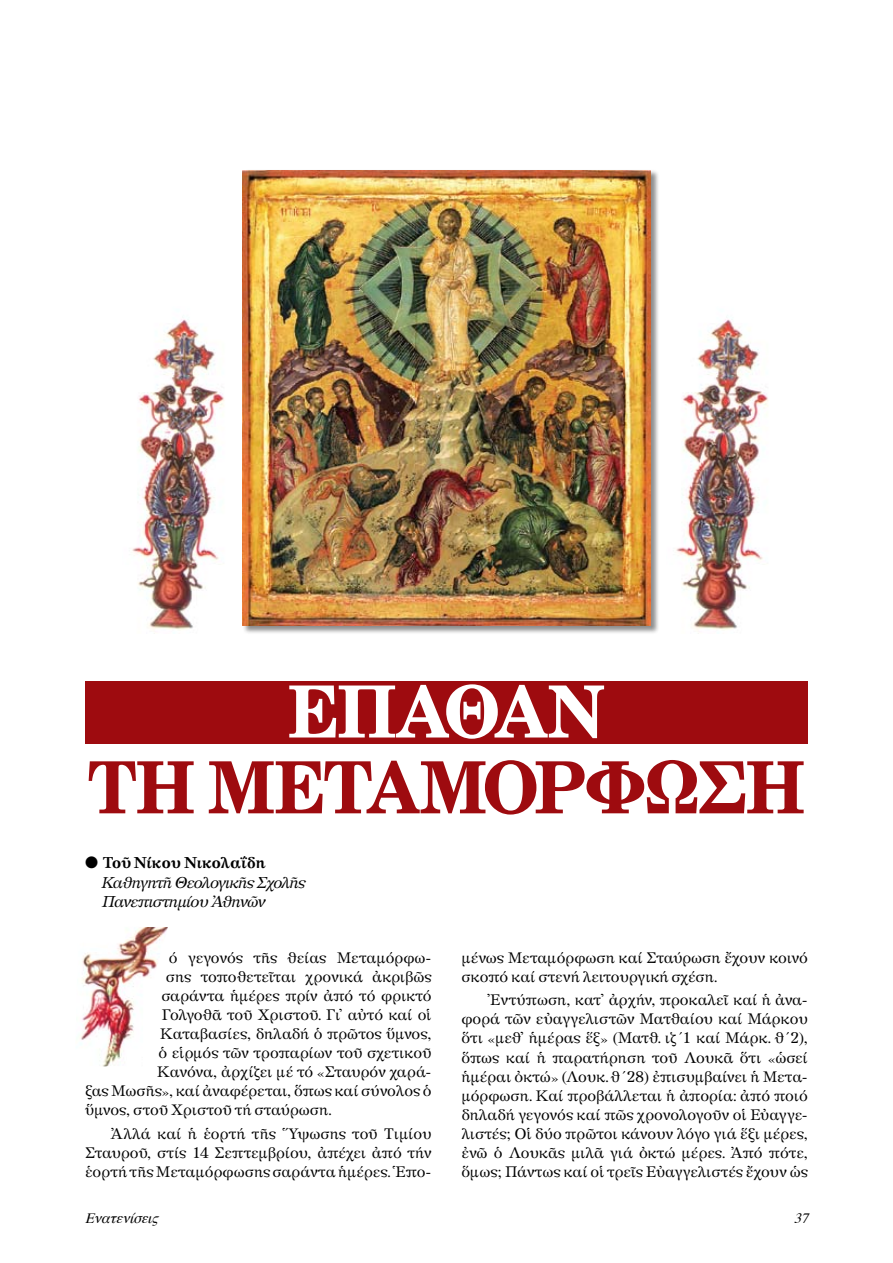
<style>
.page{position:relative;width:893px;height:1263px;background:#fff}
.page>*{position:absolute;margin:0;border:0;box-sizing:border-box;transform-origin:0 0}
.t1{font:72px "UB Century Bold";letter-spacing:-.035em;color:#9e0b0f;scale:.95 1}
.t2{font:72px "UB Century Bold";letter-spacing:-.035em;color:#fff;scale:.95 1}
.t3{font:italic 15px/19.5px "Apollonia";letter-spacing:-.055em;color:#000}
.t4{font:14.55px/19px "Apollonia";letter-spacing:-.005em;color:#000;text-align:justify}
.t5{font:italic 14.25px "Times";color:#000}
.s1{font-weight:700;font-style:normal}
</style>
<div class="page">
<div style="left:242px;top:170px;width:424px;height:470px;background:#000;opacity:.45"></div>
<img style="left:242px;top:170px;width:408px;height:455px">
<div style="left:85px;top:681px;width:723px;height:63px;background:#9e0b0f"></div>
<img style="left:676px;top:319px;width:92px;height:311px">
<img style="left:132px;top:319px;width:92px;height:311px">
<img style="left:80px;top:927px;width:88px;height:140px">
<div style="left:128px;top:1055px;width:13px;height:12px;background:#fff"></div>
<h1 class="t2" style="left:288px;top:666px;width:336px">ΕΠΑΘΑΝ</h1>
<h1 class="t1" style="left:88px;top:742px;width:757px">ΤΗ ΜΕΤΑΜΟΡΦΩΣΗ</h1>
<p class="t3" style="left:102px;top:854px;width:205px;text-indent:-17px">● <span class="s1">Tοῦ Νίκου Νικολαΐδη<br></span>Καθηγητῆ Θεολογικῆς Σχολῆς<br>Πανεπιστημίου Ἀθηνῶν</p>
<p class="t4" style="left:169px;top:949px;width:264px">ό γεγονός τῆς θείας Μεταμόρφω-</p>
<p class="t4" style="left:166px;top:968px;width:267px">σης τοποθετεῖται χρονικά ἀκριβῶς</p>
<p class="t4" style="left:161px;top:987px;width:272px">σαράντα ἡμέρες πρίν ἀπό τό φρικτό</p>
<p class="t4" style="left:161px;top:1006px;width:272px">Γολγοθᾶ τοῦ Χριστοῦ. Γι᾿ αὐτό καί οἱ</p>
<p class="t4" style="left:160px;top:1025px;width:273px">Καταβασίες, δηλαδή ὁ πρῶτος ὕμνος,</p>
<p class="t4" style="left:158px;top:1044px;width:275px">ὁ εἱρμός τῶν τροπαρίων τοῦ σχετικοῦ</p>
<p class="t4" style="left:157px;top:1063px;width:276px">Κανόνα, ἀρχίζει μέ τό «Σταυρόν χαρά-</p>
<p class="t4" style="left:85px;top:1082px;width:348px">ξας Μωσῆς», καί ἀναφέρεται, ὅπως καί σύνολος ὁ</p>
<p class="t4" style="left:85px;top:1101px;width:247px">ὕμνος, στοῦ Χριστοῦ τή σταύρωση.</p>
<p class="t4" style="left:85px;top:1124px;width:348px;text-indent:26px">Ἀλλά καί ἡ ἑορτή τῆς Ὕψωσης τοῦ Τιμίου Σταυροῦ, στίς 14 Σεπτεμβρίου, ἀπέχει ἀπό τήν ἑορτή τῆς Μεταμόρφωσης σαράντα ἡμέρες. Ἑπο-</p>
<p class="t4" style="left:461px;top:949px;width:348px">μένως Μεταμόρφωση καί Σταύρωση ἔχουν κοινό σκοπό καί στενή λειτουργική σχέση.</p>
<p class="t4" style="left:461px;top:991px;width:348px;text-indent:26px">Ἐντύπωση, κατ᾿ ἀρχήν, προκαλεῖ καί ἡ ἀνα&shy;φορά τῶν εὐαγγελιστῶν Ματθαίου καί Μάρκου ὅτι «μεθ᾿ ἡμέρας ἕξ» (Ματθ. ιζ΄1 καί Μάρκ. θ΄2), ὅπως καί ἡ παρατήρηση τοῦ Λουκᾶ ὅτι «ὡσεί ἡμέραι ὀκτώ» (Λουκ. θ΄28) ἐπισυμβαίνει ἡ Μετα&shy;μόρφωση. Καί προβάλλεται ἡ ἀπορία: ἀπό ποιό δηλαδή γεγονός καί πῶς χρονολογοῦν οἱ Εὐαγγε&shy;λιστές; Οἱ δύο πρῶτοι κάνουν λόγο γιά ἕξι μέρες, ἐνῶ ὁ Λουκᾶς μιλᾶ γιά ὀκτώ μέρες. Ἀπό πότε, ὅμως; Πάντως καί οἱ τρεῖς Εὐαγγελιστές ἔχουν ὡς</p>
<p class="t5" style="left:85px;top:1204px;width:81px">Eνατενίσεις</p>
<p class="t5" style="left:794px;top:1204px;width:22px">37</p>
</div>
